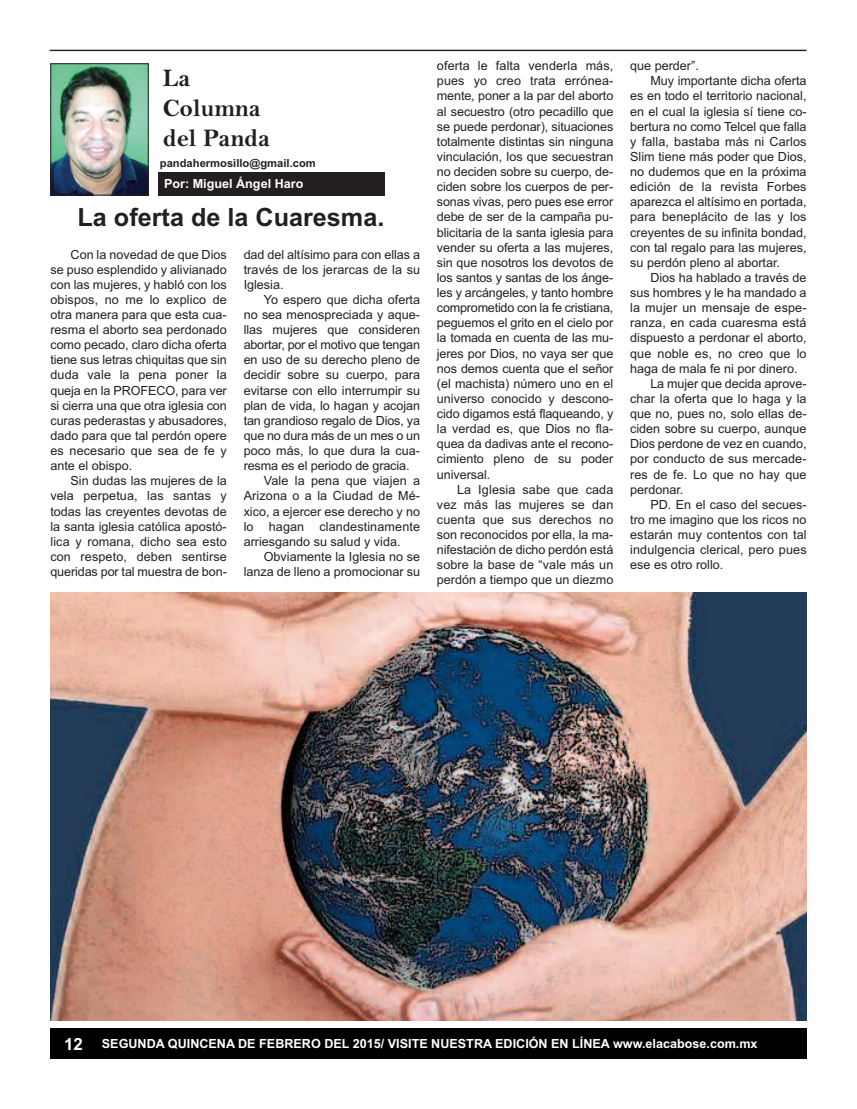
<style>
.page{position:relative;width:857px;height:1109px;background:#fff}
.page>*{position:absolute;margin:0;border:0;box-sizing:border-box;transform-origin:0 0}
.t1{font:700 25.2px "Arial";color:#231f20}
.t2{font:25.2px/30.2px "Bell MT Bold";color:#231f20}
.t3{font:12.6px/15.1px "Arial";color:#231f20;text-align:justify}
.t4{font:700 12.6px "Arial";color:#fff}
.t5{font:700 11.2px "Arial";color:#231f20}
.s1{font-size:16.8px}
</style>
<div class="page">
<div style="left:50px;top:1028px;width:756px;height:30px;background:#000"></div>
<hr style="left:50px;top:50px;width:756px;height:1px;background:#231f20">
<img style="left:52px;top:65px;width:95px;height:128px">
<div style="left:50px;top:63px;width:99px;height:132px;border:1px solid #231f20"></div>
<div style="left:158px;top:172px;width:227px;height:24px;background:#231f20"></div>
<img style="left:50px;top:593px;width:756px;height:428px">
<h1 class="t2" style="left:163px;top:62px;width:109px">La<br>Columna del Panda</h1>
<p class="t5" style="left:160px;top:157px;width:157px">pandahermosillo@gmail.com</p>
<p class="t4" style="left:164px;top:176px;width:141px">Por: Miguel Ángel Haro</p>
<h1 class="t1" style="left:78px;top:203px;width:308px">La oferta de la Cuaresma.</h1>
<p class="t3" style="left:50px;top:247px;width:178px;text-indent:20px">Con la novedad de que Dios se puso esplendido y alivianado con las mujeres, y habló con los obispos, no me lo explico de otra manera para que esta cua&shy;resma el aborto sea perdonado como pecado, claro dicha oferta tiene sus letras chiquitas que sin duda vale la pena poner la queja en la PROFECO, para ver si cierra una que otra iglesia con curas pederastas y abusadores, dado para que tal perdón opere es necesario que sea de fe y ante el obispo.</p>
<p class="t3" style="left:50px;top:473px;width:178px;text-indent:20px">Sin dudas las mujeres de la vela perpetua, las santas y todas las creyentes devotas de la santa iglesia católica apostó&shy;lica y romana, dicho sea esto con respeto, deben sentirse queridas por tal muestra de bon-</p>
<p class="t3" style="left:244px;top:247px;width:178px">dad del altísimo para con ellas a través de los jerarcas de la su Iglesia.</p>
<p class="t3" style="left:264px;top:292px;width:158px">Yo espero que dicha oferta</p>
<p class="t3" style="left:244px;top:307px;width:178px">no sea menospreciada y aque-</p>
<p class="t3" style="left:244px;top:322px;width:178px">llas mujeres que consideren</p>
<p class="t3" style="left:244px;top:337px;width:178px">abortar, por el motivo que tengan</p>
<p class="t3" style="left:244px;top:352px;width:178px">en uso de su derecho pleno de</p>
<p class="t3" style="left:244px;top:368px;width:178px">decidir sobre su cuerpo, para</p>
<p class="t3" style="left:244px;top:383px;width:178px">evitarse con ello interrumpir su</p>
<p class="t3" style="left:244px;top:398px;width:178px">plan de vida, lo hagan y acojan</p>
<p class="t3" style="left:244px;top:413px;width:178px">tan grandioso regalo de Dios, ya</p>
<p class="t3" style="left:244px;top:428px;width:178px">que no dura más de un mes o un</p>
<p class="t3" style="left:244px;top:443px;width:178px">poco más, lo que dura la cua-</p>
<p class="t3" style="left:244px;top:458px;width:167px">resma es el periodo de gracia.</p>
<p class="t3" style="left:264px;top:473px;width:158px">Vale la pena que viajen a</p>
<p class="t3" style="left:244px;top:488px;width:178px">Arizona o a la Ciudad de Mé-</p>
<p class="t3" style="left:244px;top:504px;width:178px">xico, a ejercer ese derecho y no</p>
<p class="t3" style="left:244px;top:519px;width:178px">lo hagan clandestinamente</p>
<p class="t3" style="left:244px;top:534px;width:158px">arriesgando su salud y vida.</p>
<p class="t3" style="left:264px;top:549px;width:158px">Obviamente la Iglesia no se</p>
<p class="t3" style="left:244px;top:564px;width:178px">lanza de lleno a promocionar su</p>
<p class="t3" style="left:437px;top:58px;width:178px">oferta le falta venderla más, pues yo creo trata errónea&shy;mente, poner a la par del aborto al secuestro (otro pecadillo que se puede perdonar), situaciones totalmente distintas sin ninguna vinculación, los que secuestran no deciden sobre su cuerpo, de&shy;ciden sobre los cuerpos de per&shy;sonas vivas, pero pues ese error debe de ser de la campaña pu&shy;blicitaria de la santa iglesia para vender su oferta a las mujeres, sin que nosotros los devotos de los santos y santas de los ánge&shy;les y arcángeles, y tanto hombre comprometido con la fe cristiana, peguemos el grito en el cielo por la tomada en cuenta de las mu&shy;jeres por Dios, no vaya ser que nos demos cuenta que el señor (el machista) número uno en el universo conocido y descono&shy;cido digamos está flaqueando, y la verdad es, que Dios no fla&shy;quea da dadivas ante el recono&shy;cimiento pleno de su poder universal.</p>
<p class="t3" style="left:437px;top:482px;width:178px;text-indent:20px">La Iglesia sabe que cada vez más las mujeres se dan cuenta que sus derechos no son reconocidos por ella, la ma&shy;nifestación de dicho perdón está sobre la base de “vale más un perdón a tiempo que un diezmo</p>
<p class="t3" style="left:630px;top:58px;width:70px">que perder”.</p>
<p class="t3" style="left:650px;top:73px;width:158px">Muy importante dicha oferta</p>
<p class="t3" style="left:630px;top:89px;width:178px">es en todo el territorio nacional,</p>
<p class="t3" style="left:630px;top:104px;width:178px">en el cual la iglesia sí tiene co-</p>
<p class="t3" style="left:630px;top:119px;width:178px">bertura no como Telcel que falla</p>
<p class="t3" style="left:630px;top:134px;width:178px">y falla, bastaba más ni Carlos</p>
<p class="t3" style="left:630px;top:149px;width:178px">Slim tiene más poder que Dios,</p>
<p class="t3" style="left:630px;top:164px;width:178px">no dudemos que en la próxima</p>
<p class="t3" style="left:630px;top:179px;width:178px">edición de la revista Forbes</p>
<p class="t3" style="left:630px;top:194px;width:178px">aparezca el altísimo en portada,</p>
<p class="t3" style="left:630px;top:210px;width:178px">para beneplácito de las y los</p>
<p class="t3" style="left:630px;top:225px;width:178px">creyentes de su infinita bondad,</p>
<p class="t3" style="left:630px;top:240px;width:178px">con tal regalo para las mujeres,</p>
<p class="t3" style="left:630px;top:255px;width:151px">su perdón pleno al abortar.</p>
<p class="t3" style="left:650px;top:270px;width:158px">Dios ha hablado a través de</p>
<p class="t3" style="left:630px;top:285px;width:178px">sus hombres y le ha mandado a</p>
<p class="t3" style="left:630px;top:300px;width:178px">la mujer un mensaje de espe-</p>
<p class="t3" style="left:630px;top:315px;width:178px">ranza, en cada cuaresma está</p>
<p class="t3" style="left:630px;top:330px;width:178px">dispuesto a perdonar el aborto,</p>
<p class="t3" style="left:630px;top:346px;width:178px">que noble es, no creo que lo</p>
<p class="t3" style="left:630px;top:361px;width:169px">haga de mala fe ni por dinero.</p>
<p class="t3" style="left:650px;top:376px;width:158px">La mujer que decida aprove-</p>
<p class="t3" style="left:630px;top:391px;width:178px">char la oferta que lo haga y la</p>
<p class="t3" style="left:630px;top:406px;width:178px">que no, pues no, solo ellas de-</p>
<p class="t3" style="left:630px;top:421px;width:178px">ciden sobre su cuerpo, aunque</p>
<p class="t3" style="left:630px;top:436px;width:178px">Dios perdone de vez en cuando,</p>
<p class="t3" style="left:630px;top:451px;width:178px">por conducto de sus mercade-</p>
<p class="t3" style="left:630px;top:467px;width:178px">res de fe. Lo que no hay que</p>
<p class="t3" style="left:630px;top:482px;width:55px">perdonar.</p>
<p class="t3" style="left:650px;top:497px;width:158px">PD. En el caso del secues-</p>
<p class="t3" style="left:630px;top:512px;width:178px">tro me imagino que los ricos no</p>
<p class="t3" style="left:630px;top:527px;width:178px">estarán muy contentos con tal</p>
<p class="t3" style="left:630px;top:542px;width:178px">indulgencia clerical, pero pues</p>
<p class="t3" style="left:630px;top:557px;width:95px">ese es otro rollo.</p>
<p class="t4" style="left:64px;top:1037px;width:695px"><span class="s1">12</span> SEGUNDA QUINCENA DE FEBRERO DEL 2015/ VISITE NUESTRA EDICIÓN EN LÍNEA www.elacabose.com.mx</p>
</div>
